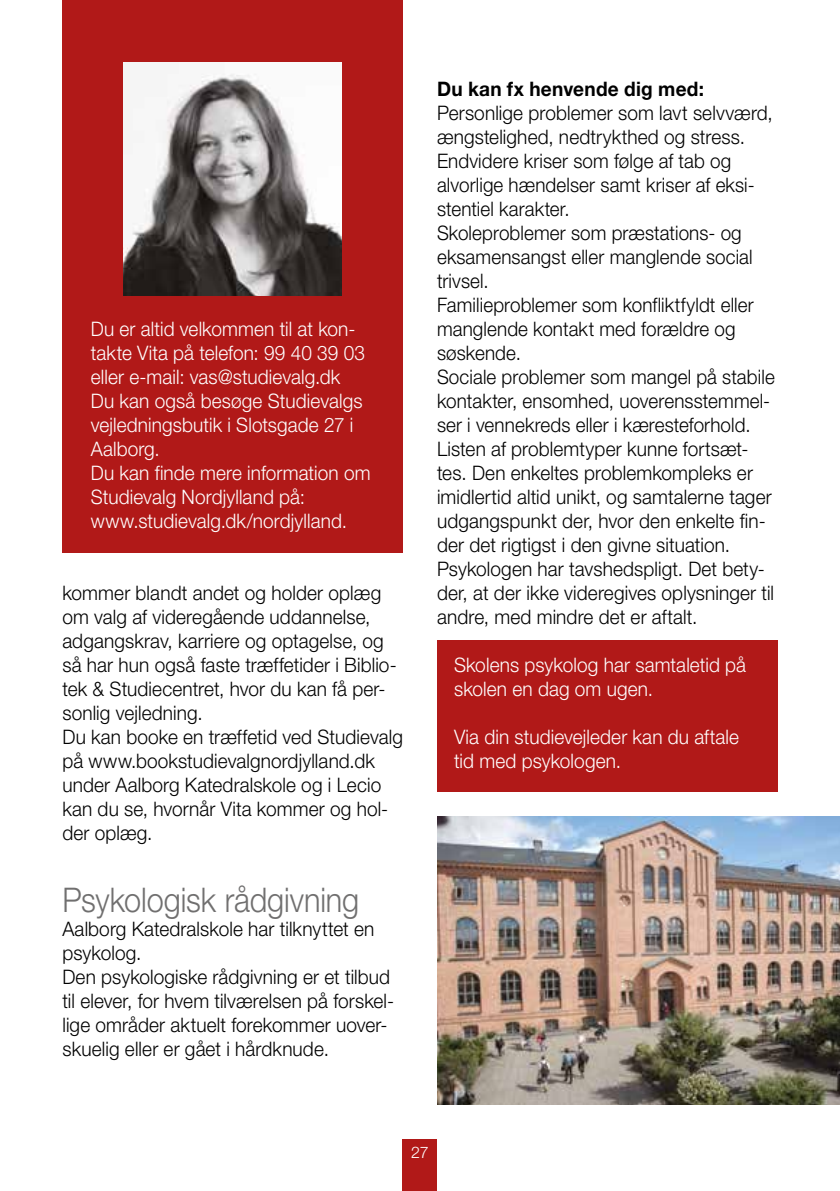
<style>
.page{position:relative;width:840px;height:1191px;background:#fff}
.page>*{position:absolute;margin:0;border:0;box-sizing:border-box;transform-origin:0 0}
.t1{font:300 34px "Helvetica Neue LT Std";letter-spacing:-.005em;color:#706f6f;scale:.9 1}
.t2{font:300 20px/24px "Helvetica Neue LT Std";letter-spacing:.005em;color:#000;scale:.95 1}
.t3{font:300 20px/24px "Helvetica Neue LT Std";letter-spacing:.005em;color:#fff;scale:.95 1}
.t4{font:700 20px "Helvetica Neue LT Std";letter-spacing:.015em;color:#000;scale:.95 1}
.t5{font:300 16px "Helvetica Neue LT Std";color:#fff}
</style>
<div class="page">
<div style="left:62px;top:0;width:341px;height:552px;background:#b11918"></div>
<img style="left:124px;top:62px;width:217px;height:233px">
<div style="left:437px;top:640px;width:340px;height:152px;background:#b11918"></div>
<img style="left:437px;top:816px;width:402px;height:288px">
<div style="left:403px;top:1140px;width:34px;height:51px;background:#b11918"></div>
<p class="t3" style="left:91px;top:316px;width:296px">Du er altid velkommen til at kon&shy;takte Vita på telefon: 99 40 39 03 eller e-mail: vas@studievalg.dk<br>Du kan også besøge Studievalgs vejledningsbutik i Slotsgade 27 i<br>Aalborg.<br>Du kan finde mere information om<br>Studievalg Nordjylland på: www.studievalg.dk/nordjylland.</p>
<p class="t2" style="left:62px;top:580px;width:360px">kommer blandt andet og holder oplæg om valg af videregående uddannelse, adgangskrav, karriere og optagelse, og så har hun også faste træffetider i Biblio&shy;tek &amp; Studiecentret, hvor du kan få per&shy;sonlig vejledning.<br>Du kan booke en træffetid ved Studievalg på www.bookstudievalgnordjylland.dk under Aalborg Katedralskole og i Lecio kan du se, hvornår Vita kommer og hol&shy;der oplæg.</p>
<h1 class="t1" style="left:62px;top:879px;width:331px">Psykologisk rådgivning</h1>
<p class="t2" style="left:62px;top:916px;width:350px">Aalborg Katedralskole har tilknyttet en psykolog.<br>Den psykologiske rådgivning er et tilbud til elever, for hvem tilværelsen på forskel&shy;lige områder aktuelt forekommer uover&shy;skuelig eller er gået i hårdknude.</p>
<p class="t4" style="left:437px;top:77px;width:282px">Du kan fx henvende dig med:</p>
<p class="t2" style="left:437px;top:100px;width:357px">Personlige problemer som lavt selvværd, ængstelighed, nedtrykthed og stress.<br>Endvidere kriser som følge af tab og alvorlige hændelser samt kriser af eksi&shy;stentiel karakter.<br>Skoleproblemer som præstations- og eksamensangst eller manglende social trivsel.<br>Familieproblemer som konfliktfyldt eller manglende kontakt med forældre og søskende.<br>Sociale problemer som mangel på stabile kontakter, ensomhed, uoverensstemmel&shy;ser i vennekreds eller i kæresteforhold.<br>Listen af problemtyper kunne fortsæt&shy;tes. Den enkeltes problemkompleks er imidlertid altid unikt, og samtalerne tager udgangspunkt der, hvor den enkelte fin&shy;der det rigtigst i den givne situation.<br>Psykologen har tavshedspligt. Det bety&shy;der, at der ikke videregives oplysninger til andre, med mindre det er aftalt.</p>
<p class="t3" style="left:454px;top:652px;width:309px">Skolens psykolog har samtaletid på skolen en dag om ugen.</p>
<p class="t3" style="left:454px;top:724px;width:301px">Via din studievejleder kan du aftale tid med psykologen.</p>
<p class="t5" style="left:411px;top:1142px;width:19px">27</p>
</div>
